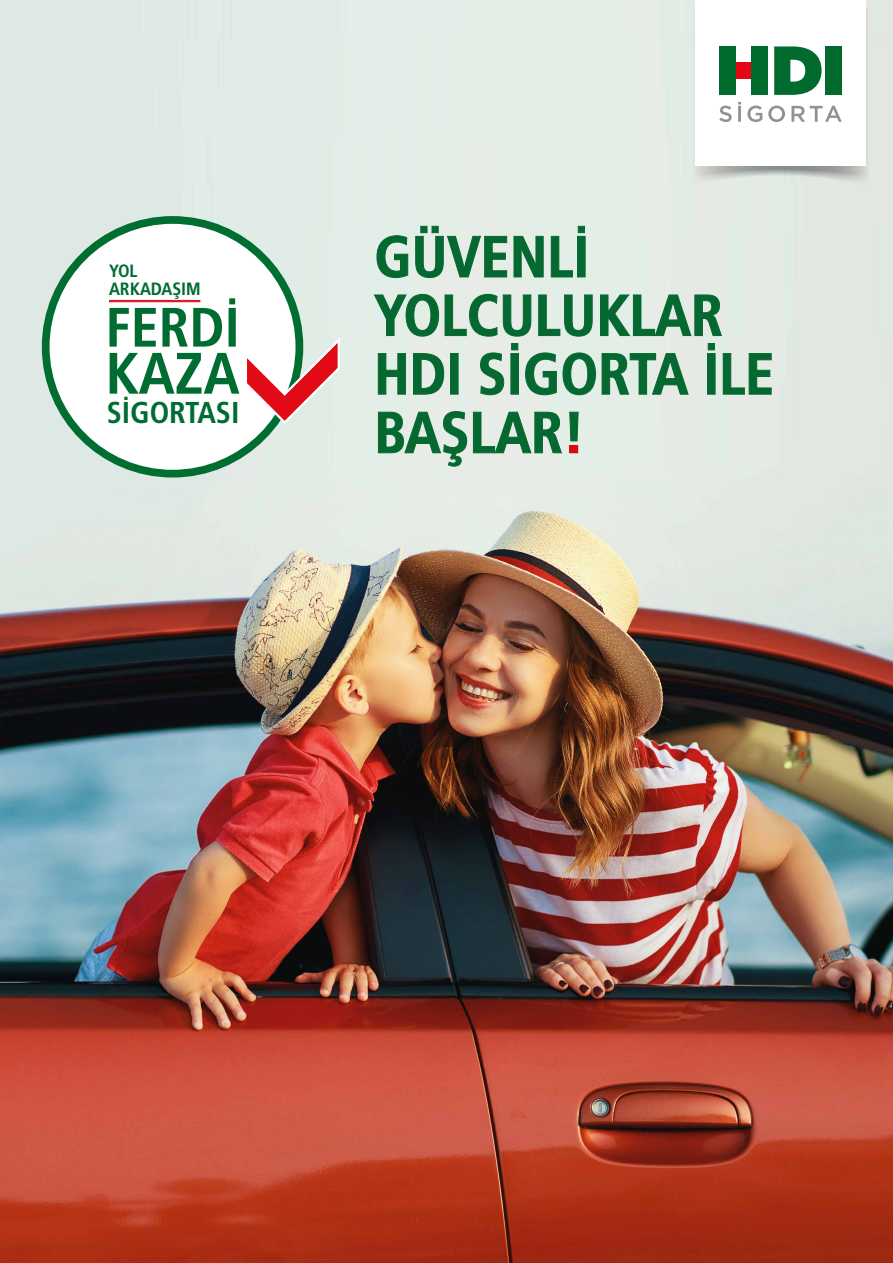
<style>
.page{position:relative;width:893px;height:1263px;background:#fff}
.page>*{position:absolute;margin:0;border:0;box-sizing:border-box;transform-origin:0 0}
.t1{font:58.35px "HDI Gerling Sans Cond Bold";color:#006c31}
.t2{font:58.2px/58.7px "HDI Gerling Sans Cond Bold";color:#066831}
.t3{font:55.5px "HDI Gerling Sans Cond Bold";color:#006c31}
.t4{font:30.15px "HDI Gerling Sans Cond Bold";color:#006c31}
.t5{font:17.85px/17.2px "HDI Gerling Sans Cond Bold";color:#006c31}
</style>
<div class="page">
<img style="left:0;top:462px;width:893px;height:801px">
<div style="left:0;top:0;width:893px;height:462px;background:#e2ece6"></div>
<div style="left:695px;top:0;width:171px;height:166px;background:#fff"></div>
<svg style="left:691px;top:46px;width:177px;height:140px"></svg>
<div style="left:826px;top:46px;width:16px;height:49px;background:#006b2d"></div>
<div style="left:735px;top:63px;width:17px;height:16px;background:#e30613"></div>
<div style="left:752px;top:46px;width:16px;height:49px;background:#006b2d"></div>
<div style="left:719px;top:46px;width:16px;height:49px;background:#006b2d"></div>
<div style="left:46px;top:220px;width:253px;height:254px;background:#fff;border-radius:50%"></div>
<div style="left:42px;top:216px;width:261px;height:261px;border:8px solid #006d31;border-radius:50%"></div>
<svg style="left:247px;top:335px;width:95px;height:91px"></svg>
<div style="left:109px;top:300px;width:91px;height:2px;background:#e1111a;border:1px solid #e1111a"></div>
<svg style="left:376px;top:235px;width:32px;height:43px"></svg>
<svg style="left:415px;top:226px;width:92px;height:52px"></svg>
<svg style="left:513px;top:236px;width:31px;height:41px"></svg>
<svg style="left:551px;top:226px;width:35px;height:51px"></svg>
<svg style="left:374px;top:294px;width:157px;height:43px"></svg>
<svg style="left:538px;top:294px;width:55px;height:43px"></svg>
<svg style="left:600px;top:294px;width:122px;height:42px"></svg>
<svg style="left:378px;top:353px;width:28px;height:42px"></svg>
<svg style="left:413px;top:353px;width:31px;height:42px"></svg>
<div style="left:450px;top:353px;width:8px;height:41px;border:1px solid #066831"></div>
<svg style="left:480px;top:352px;width:24px;height:43px"></svg>
<svg style="left:510px;top:343px;width:9px;height:52px"></svg>
<svg style="left:525px;top:352px;width:164px;height:43px"></svg>
<svg style="left:707px;top:343px;width:9px;height:52px"></svg>
<svg style="left:723px;top:353px;width:49px;height:42px"></svg>
<svg style="left:378px;top:411px;width:89px;height:56px"></svg>
<svg style="left:473px;top:412px;width:89px;height:41px"></svg>
<svg style="left:569px;top:412px;width:10px;height:41px"></svg>
<div style="left:570px;top:445px;width:8px;height:8px;background:#e30613"></div>
<p class="t5" style="left:109px;top:263px;width:93px">YOL<br>ARKADAŞIM</p>
<p class="t3" style="left:105px;top:295px;width:136px">FERDİ</p>
<p class="t1" style="left:105px;top:340px;width:136px">KAZA</p>
<p class="t4" style="left:107px;top:395px;width:134px">SİGORTASI</p>
<p class="t2" style="left:374px;top:228px;width:402px">GÜVENLİ<br>YOLCULUKLAR<br>HDI SİGORTA İLE<br>BAŞLAR!</p>
</div>
